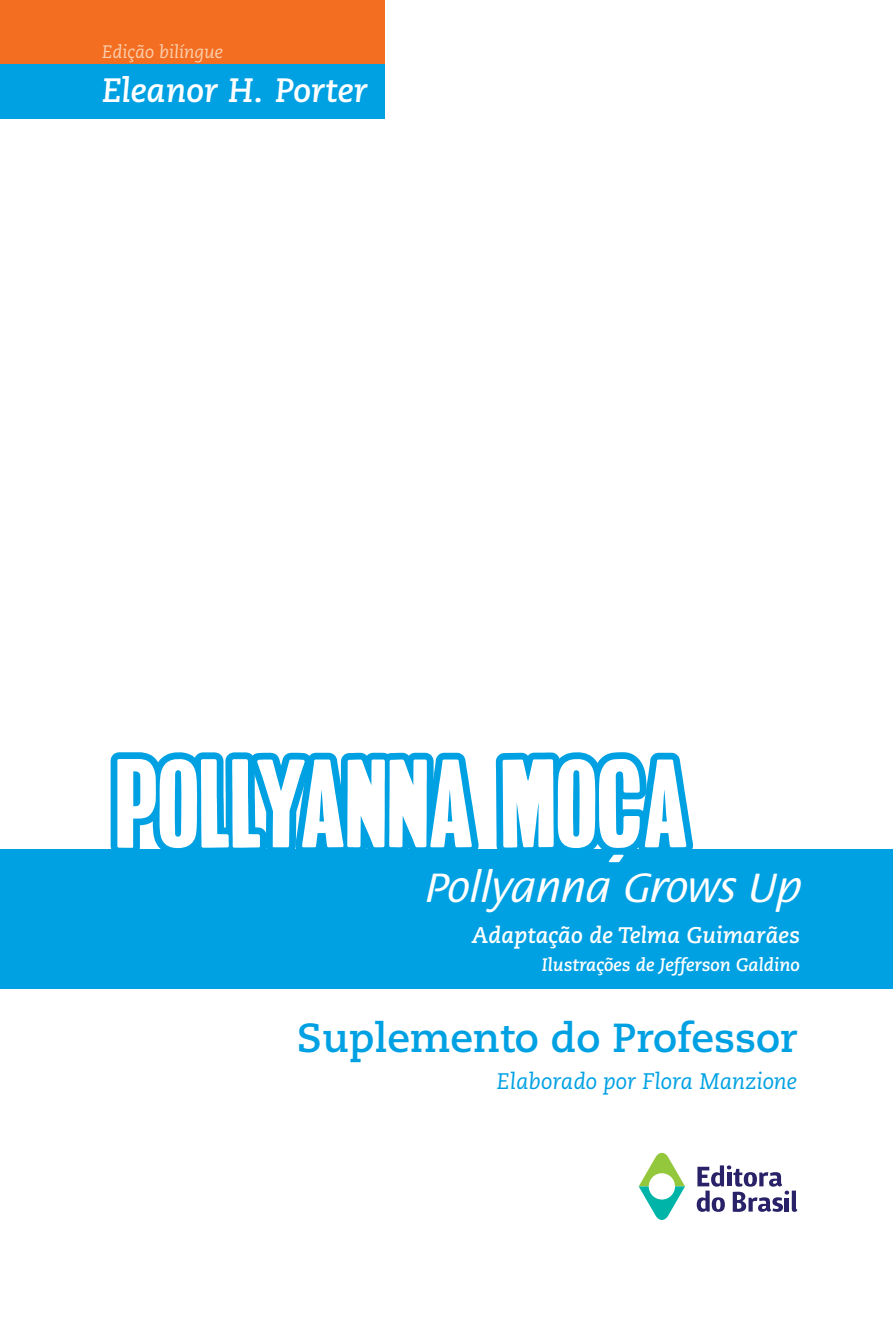
<style>
.page{position:relative;width:893px;height:1340px;background:#fff}
.page>*{position:absolute;margin:0;border:0;box-sizing:border-box;transform-origin:0 0}
.t1{font:128.25px "Alberto";letter-spacing:-.01em;color:#fff}
.t2{font:italic 500 45px "Flora Std";color:#fff}
.t3{font:700 40.5px "Caecilia";color:#00a1e3}
.t4{font:italic 700 33.75px "Caecilia";color:#fff}
.t5{font:italic 22.5px "Caecilia";color:#00a1e3}
.t6{font:italic 700 22.5px "Caecilia";color:#fff}
.t7{font:italic 700 18px "Caecilia";color:#fff}
.t8{font:italic 18px "Caecilia";color:#fccfae}
</style>
<div class="page">
<svg style="left:639px;top:1152px;width:46px;height:68px"></svg>
<svg style="left:697px;top:1165px;width:100px;height:46px"></svg>
<div style="left:0;top:23px;width:385px;height:96px;background:#00a1e3"></div>
<div style="left:0;top:0;width:385px;height:64px;background:#f36e21"></div>
<div style="left:0;top:849px;width:893px;height:139px;background:#00a1e3"></div>
<svg style="left:110px;top:752px;width:584px;height:111px"></svg>
<p class="t8" style="left:102px;top:42px;width:123px">Edição bilíngue</p>
<h3 class="t4" style="left:102px;top:71px;width:267px">Eleanor H. Porter</h3>
<h1 class="t1" style="left:115px;top:739px;width:576px">POLLYANNA MOcA</h1>
<h2 class="t2" style="left:424px;top:864px;width:386px">Pollyanna Grows Up</h2>
<p class="t6" style="left:472px;top:922px;width:329px">Adaptação de Telma Guimarães</p>
<p class="t7" style="left:542px;top:954px;width:260px">Ilustrações de Jefferson Galdino</p>
<h3 class="t3" style="left:297px;top:1014px;width:501px">Suplemento do Professor</h3>
<p class="t5" style="left:497px;top:1068px;width:302px">Elaborado por Flora Manzione</p>
</div>
